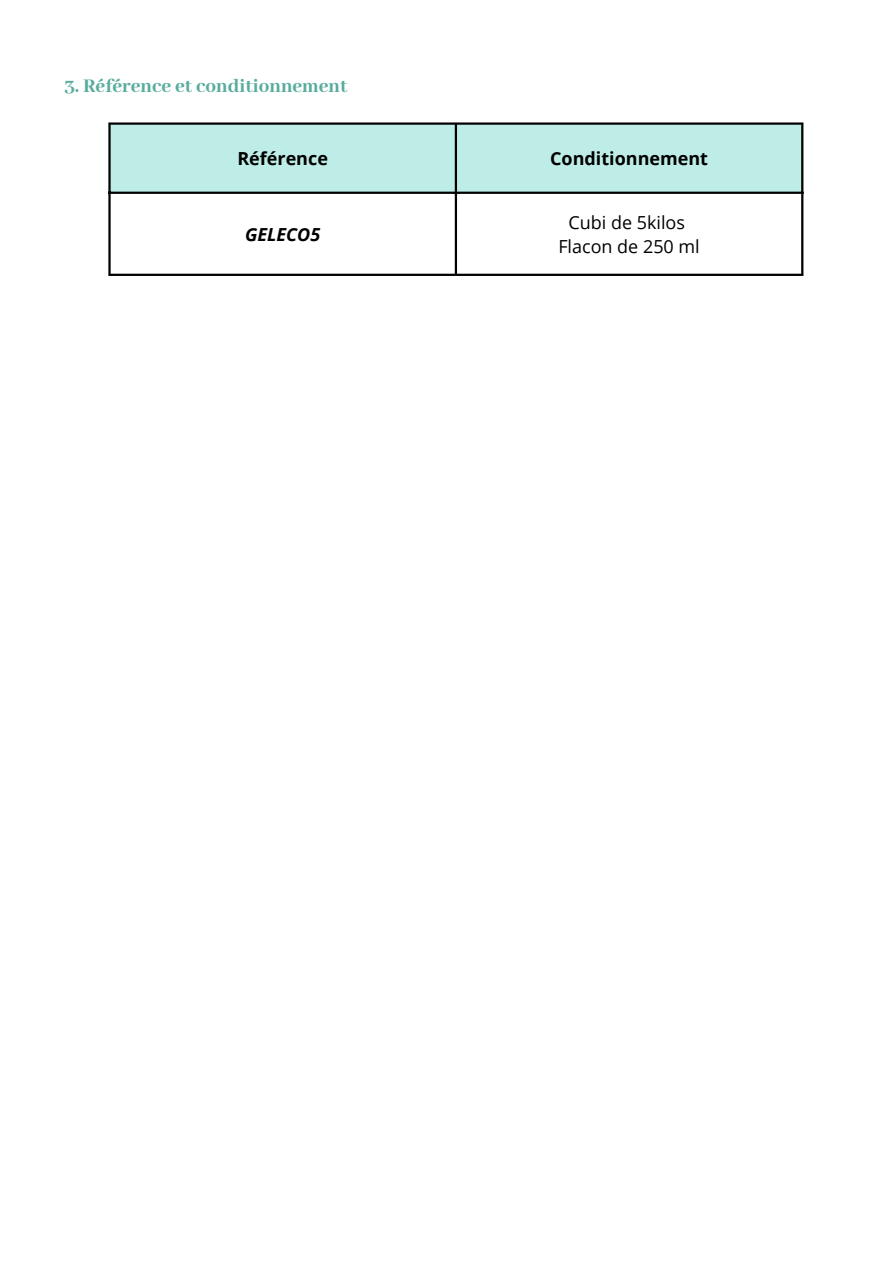
<style>
.page{position:relative;width:893px;height:1276px;background:#fff}
.page>*{position:absolute;margin:0;border:0;box-sizing:border-box;transform-origin:0 0}
.t1{font:800 21px "Abhaya Libre";color:#59ac9e}
.t2{font:18px "Open Sans";color:#000}
.t3{font:700 18px "Open Sans";color:#000}
.t4{font:italic 700 18px "Open Sans";color:#000}
</style>
<div class="page">
<div style="left:111px;top:125px;width:690px;height:67px;background:#beede8"></div>
<hr style="left:108px;top:125px;width:3px;height:149px;background:#000">
<hr style="left:455px;top:125px;width:2px;height:149px;background:#000">
<hr style="left:801px;top:125px;width:2px;height:149px;background:#000">
<hr style="left:108px;top:122px;width:695px;height:3px;background:#000">
<hr style="left:108px;top:192px;width:695px;height:2px;background:#000">
<hr style="left:108px;top:274px;width:695px;height:2px;background:#000">
<p class="t1" style="left:64px;top:74px;width:285px">3. Référence et conditionnement</p>
<p class="t3" style="left:237px;top:146px;width:92px">Référence</p>
<p class="t3" style="left:550px;top:146px;width:159px">Conditionnement</p>
<p class="t4" style="left:245px;top:222px;width:77px">GELECO5</p>
<p class="t2" style="left:568px;top:209px;width:118px">Cubi de 5kilos</p>
<p class="t2" style="left:558px;top:234px;width:143px">Flacon de 250 ml</p>
</div>
